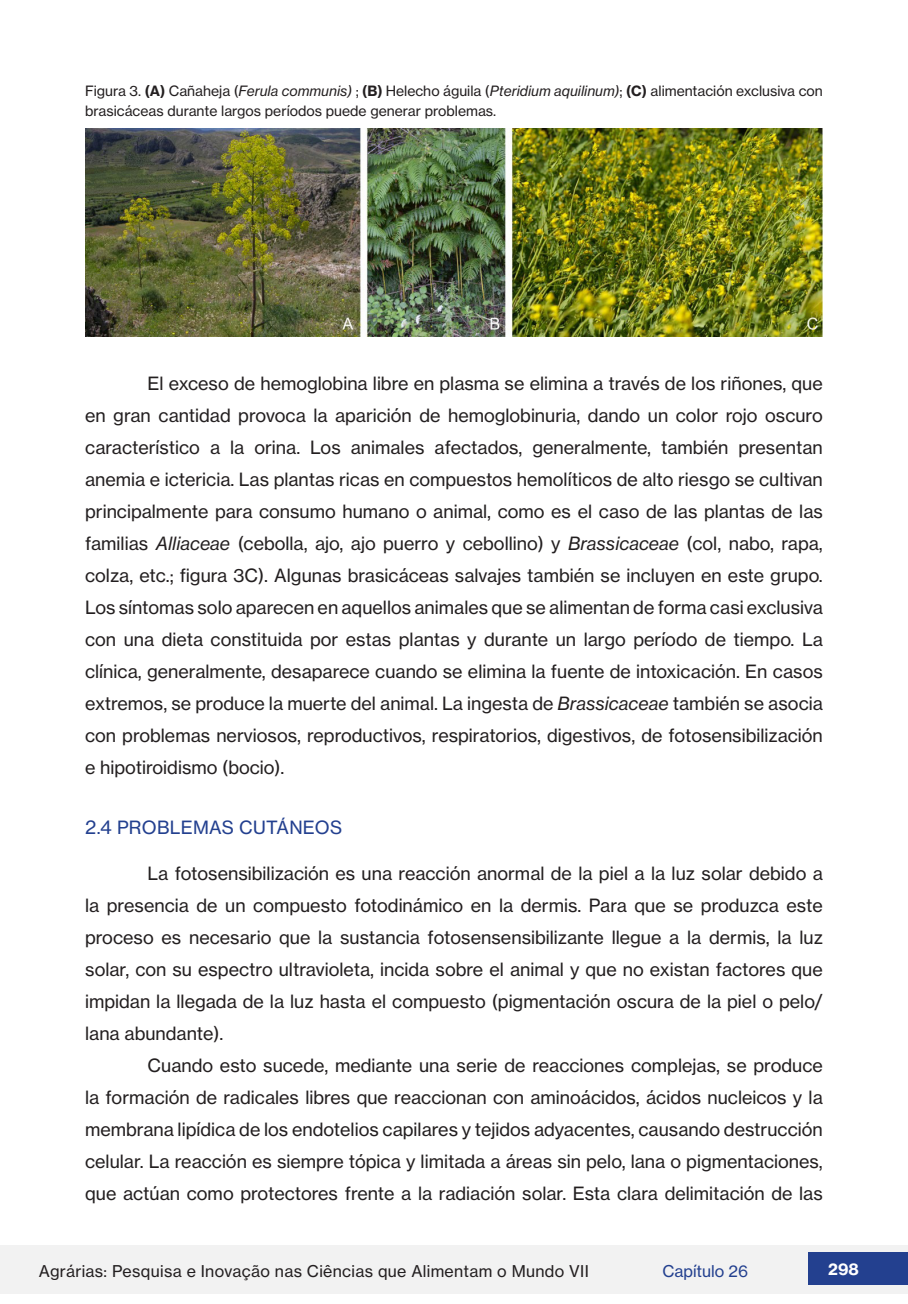
<style>
.page{position:relative;width:908px;height:1304px;background:#fff}
.page>*{position:absolute;margin:0;border:0;box-sizing:border-box;transform-origin:0 0}
.CORPO_DO_TEXTO_ATUAL{font:18px/32px "N Haas Grotesk TX Pro 55 Rg";color:#231f20;text-align:justify}
.SUBTITULOS{font:18px "N Haas Grotesk TX Pro 55 Rg";letter-spacing:.015em;color:#23408f}
.t1{font:16px "N Haas Grotesk TX Pro 55 Rg";letter-spacing:.02em;color:#231f20}
.t2{font:16px "N Haas Grotesk TX Pro 55 Rg";color:#23408f}
.t3{font:16px "N Haas Grotesk TX Pro 75 Bd";color:#fff}
.LEGENDAS_DE_TABELAS{font:14px/20px "N Haas Grotesk TX Pro 55 Rg";color:#231f20}
.s1{font-family:"N Haas Grotesk TX Pro 75 Bd"}
.s2{font-family:"N Haas Grotesk TX Pro 56 It"}
</style>
<div class="page">
<div style="left:0;top:1245px;width:907px;height:49px;background:#f2f2f2"></div>
<div style="left:808px;top:1252px;width:99px;height:33px;background:#23408f"></div>
<img style="left:85px;top:129px;width:737px;height:207px">
<p class="LEGENDAS_DE_TABELAS" style="left:85px;top:81px;width:739px">Figura 3. <span class="s1">(A)</span> Cañ aheja (<span class="s2">Ferula communis)</span> ; <span class="s1">(B)</span> Helecho águila (<span class="s2">Pteridium aquilinum)</span>; <span class="s1">(C)</span> alimentación exclusiva con brasicáceas durante largos períodos puede generar problemas.</p>
<p class="CORPO_DO_TEXTO_ATUAL" style="left:85px;top:367px;width:739px;text-indent:62px">El exceso de hemoglobina libre en plasma se elimina a través de los riñones, que en gran cantidad provoca la aparición de hemoglobinuria, dando un color rojo oscuro característico a la orina. Los animales afectados, generalmente, también presentan anemia e ictericia. Las plantas ricas en compuestos hemolíticos de alto riesgo se cultivan principalmente para consumo humano o animal, como es el caso de las plantas de las familias <span class="s2">Alliaceae</span> (cebolla, ajo, ajo puerro y cebollino) y <span class="s2">Brassicaceae</span> (col, nabo, rapa, colza, etc.; figura 3C). Algunas brasicáceas salvajes también se incluyen en este grupo.<br>Los síntomas solo aparecen en aquellos animales que se alimentan de forma casi exclusiva con una dieta constituida por estas plantas y durante un largo período de tiempo. La clínica, generalmente, desaparece cuando se elimina la fuente de intoxicación. En casos extremos, se produce la muerte del animal. La ingesta de <span class="s2">Brassicaceae</span> también se asocia con problemas nerviosos, reproductivos, respiratorios, digestivos, de fotosensibilización e hipotiroidismo (bocio).</p>
<p class="SUBTITULOS" style="left:85px;top:816px;width:258px">2.4 PROBLEMAS CUTÁNEOS</p>
<p class="CORPO_DO_TEXTO_ATUAL" style="left:85px;top:858px;width:739px;text-indent:62px">La fotosensibilización es una reacción anormal de la piel a la luz solar debido a la presencia de un compuesto fotodinámico en la dermis. Para que se produzca este proceso es necesario que la sustancia fotosensensibilizante llegue a la dermis, la luz solar, con su espectro ultravioleta, incida sobre el animal y que no existan factores que impidan la llegada de la luz hasta el compuesto (pigmentación oscura de la piel o pelo/ lana abundante).</p>
<p class="CORPO_DO_TEXTO_ATUAL" style="left:85px;top:1050px;width:738px;text-indent:62px">Cuando esto sucede, mediante una serie de reacciones complejas, se produce la formación de radicales libres que reaccionan con aminoácidos, ácidos nucleicos y la membrana lipídica de los endotelios capilares y tejidos adyacentes, causando destrucción celular. La reacción es siempre tópica y limitada a áreas sin pelo, lana o pigmentaciones, que actúan como protectores frente a la radiación solar. Esta clara delimitación de las</p>
<p class="t1" style="left:39px;top:1261px;width:551px">Agrárias: Pesquisa e Inovação nas Ciências que Alimentam o Mundo VII</p>
<p class="t2" style="left:662px;top:1261px;width:87px">Capítulo 26</p>
<p class="t3" style="left:827px;top:1259px;width:32px">298</p>
</div>
